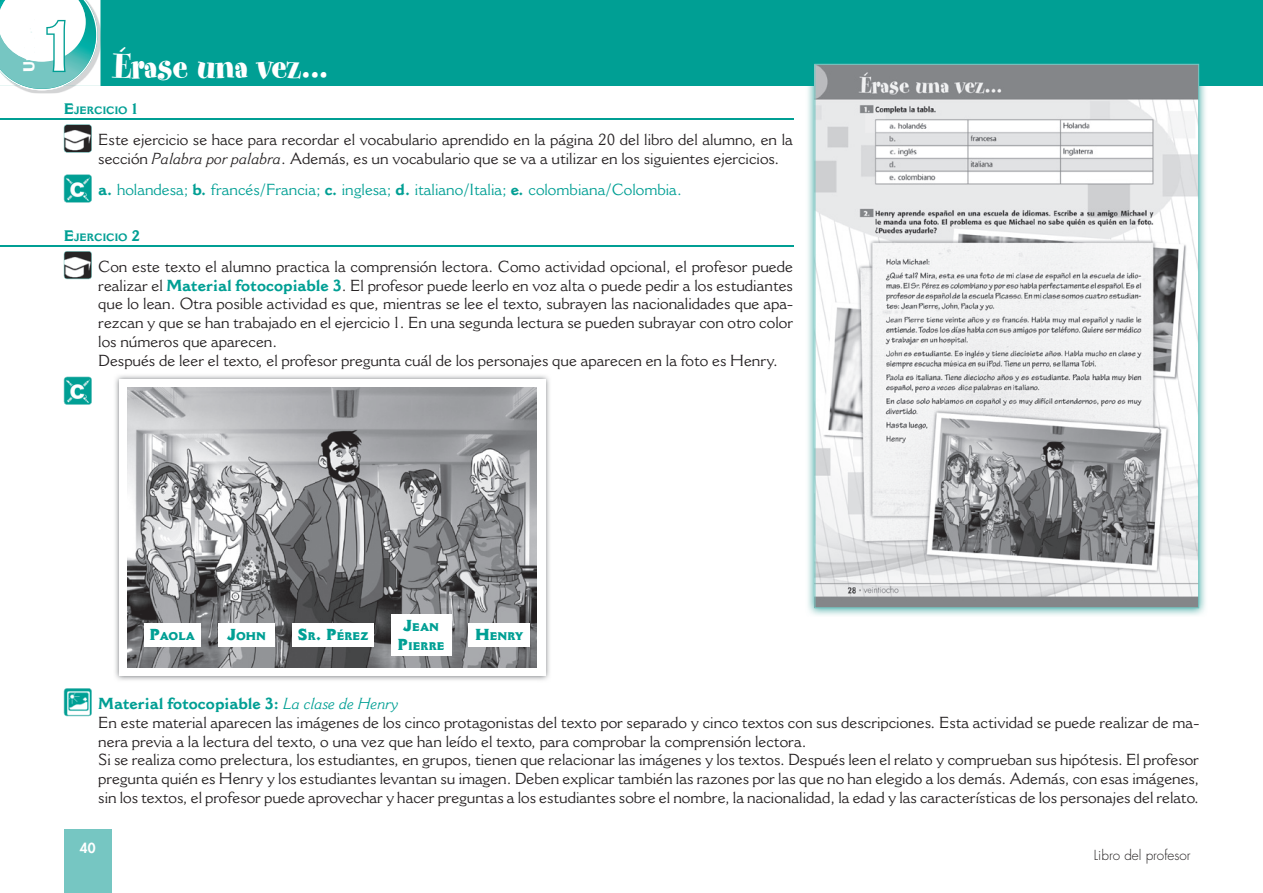
<style>
.page{position:relative;width:1263px;height:893px;background:#fff}
.page>*{position:absolute;margin:0;border:0;box-sizing:border-box;transform-origin:0 0}
.t1{font:39px "Spumoni LP";color:#fff}
.t2{font:15.75px/18.9px "Cantoria";color:#231f20}
.t3{font:15.75px "Cantoria";color:#009f94}
.t4{font:300 13.5px "Futura";color:#231f20}
.t5{font:800 13.5px "Futura";color:#fff}
.t6{font:800 10.95px/18.9px "Cantoria";color:#009f94;text-align:center}
.t7{font:700 10.5px "Cantoria";color:#009f94}
.s1{font-family:"Gianna";font-size:68.25px}
.s2{font-size:15px}
.s3{font-style:italic}
.s4{font-weight:700}
.s5{font-weight:700;color:#009f94}
.s6{font-size:15.75px}
.s7{font-style:italic;color:#009f94}
</style>
<div class="page">
<div style="left:64px;top:829px;width:48px;height:64px;background:#76c6c2"></div>
<hr style="left:0;top:118px;width:793px;height:2px;background:#009f94">
<hr style="left:0;top:245px;width:793px;height:1px;background:#009f94">
<svg style="left:64px;top:124px;width:28px;height:29px"></svg>
<svg style="left:64px;top:174px;width:28px;height:29px"></svg>
<svg style="left:64px;top:251px;width:28px;height:28px"></svg>
<svg style="left:64px;top:377px;width:28px;height:28px"></svg>
<svg style="left:64px;top:688px;width:28px;height:28px"></svg>
<img style="left:115px;top:375px;width:435px;height:305px">
<div style="left:119px;top:379px;width:426px;height:297px;background:#fff"></div>
<img style="left:128px;top:388px;width:409px;height:280px">
<div style="left:144px;top:623px;width:57px;height:24px;background:#fff"></div>
<div style="left:218px;top:623px;width:57px;height:24px;background:#fff"></div>
<div style="left:292px;top:623px;width:82px;height:24px;background:#fff"></div>
<div style="left:391px;top:614px;width:60px;height:42px;background:#fff"></div>
<div style="left:469px;top:623px;width:61px;height:24px;background:#fff"></div>
<div style="left:0;top:0;width:1263px;height:85px;background:#009f94"></div>
<img style="left:23px;top:85px;width:77px;height:8px">
<img style="left:97px;top:0;width:3px;height:85px">
<svg style="left:0;top:0;width:97px;height:90px"></svg>
<img style="left:806px;top:63px;width:402px;height:553px">
<svg style="left:814px;top:64px;width:385px;height:544px"></svg>
<h1 class="t1" style="left:40px;top:46px;width:289px"><span class="s1">1</span> Érase una vez...</h1>
<p class="t7" style="left:64px;top:104px;width:76px"><span class="s2">E</span>JERCICIO <span class="s2">1</span></p>
<p class="t2" style="left:98px;top:130px;width:696px">Este ejercicio se hace para recordar el vocabulario aprendido en la página 20 del libro del alumno, en la sección <span class="s3">Palabra por palabra</span>. Además, es un vocabulario que se va a utilizar en los siguientes ejercicios.</p>
<p class="t3" style="left:98px;top:180px;width:585px"><span class="s4">a.</span> holandesa; <span class="s4">b.</span> francés/Francia; <span class="s4">c.</span> inglesa; <span class="s4">d.</span> italiano/Italia; <span class="s4">e.</span> colombiana/Colombia.</p>
<p class="t7" style="left:64px;top:231px;width:78px"><span class="s2">E</span>JERCICIO <span class="s2">2</span></p>
<p class="t2" style="left:98px;top:257px;width:696px">Con este texto el alumno practica la comprensión lectora. Como actividad opcional, el profesor puede realizar el <span class="s5">Material fotocopiable 3</span>. El profesor puede leerlo en voz alta o puede pedir a los estudiantes que lo lean. Otra posible actividad es que, mientras se lee el texto, subrayen las nacionalidades que apa&shy;rezcan y que se han trabajado en el ejercicio 1. En una segunda lectura se pueden subrayar con otro color los números que aparecen.<br>Después de leer el texto, el profesor pregunta cuál de los personajes que aparecen en la foto es Henry.</p>
<p class="t6" style="left:149px;top:627px;width:47px"><span class="s6">P</span>AOLA</p>
<p class="t6" style="left:227px;top:627px;width:41px"><span class="s6">J</span>OHN</p>
<p class="t6" style="left:297px;top:627px;width:73px"><span class="s6">S</span>R<span class="s6">. P</span>ÉREZ</p>
<p class="t6" style="left:397px;top:618px;width:49px"><span class="s6">J</span>EAN<br><span class="s6">P</span>IERRE</p>
<p class="t6" style="left:475px;top:627px;width:50px"><span class="s6">H</span>ENRY</p>
<p class="t2" style="left:98px;top:694px;width:1102px"><span class="s5">Material fotocopiable 3:</span> <span class="s7">La clase de Henry<br></span>En este material aparecen las imágenes de los cinco protagonistas del texto por separado y cinco textos con sus descripciones. Esta actividad se puede realizar de ma&shy;nera previa a la lectura del texto, o una vez que han leído el texto, para comprobar la comprensión lectora.<br>Si se realiza como prelectura, los estudiantes, en grupos, tienen que relacionar las imágenes y los textos. Después leen el relato y comprueban sus hipótesis. El profesor pregunta quién es Henry y los estudiantes levantan su imagen. Deben explicar también las razones por las que no han elegido a los demás. Además, con esas imágenes, sin los textos, el profesor puede aprovechar y hacer preguntas a los estudiantes sobre el nombre, la nacionalidad, la edad y las características de los personajes del relato.</p>
<p class="t5" style="left:80px;top:839px;width:17px">40</p>
<p class="t4" style="left:1094px;top:846px;width:98px">Libro del profesor</p>
</div>
